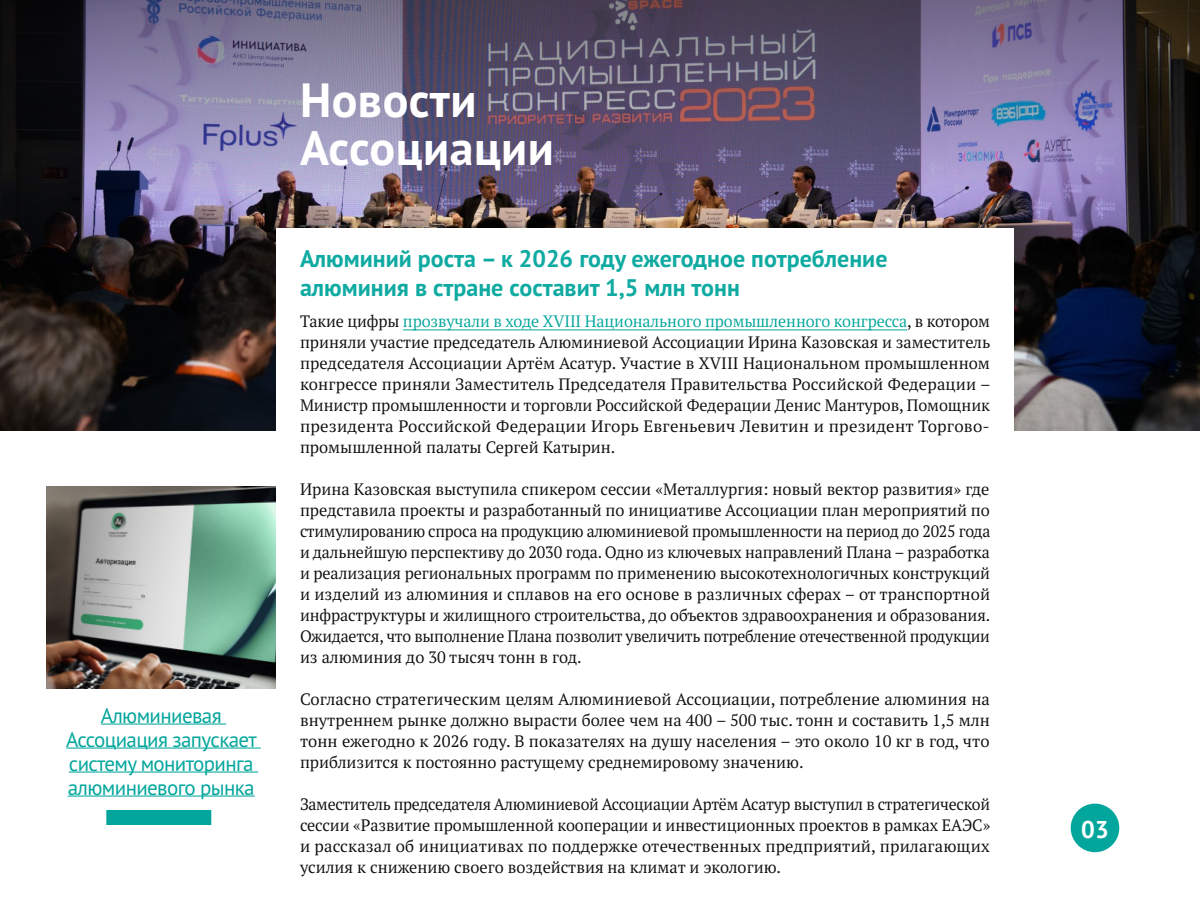
<style>
.page{position:relative;width:1200px;height:900px;background:#fff}
.page>*{position:absolute;margin:0;border:0;box-sizing:border-box;transform-origin:0 0}
.t1{font:700 48px/48px "PT Sans Pro";letter-spacing:.01em;color:#fff}
.t2{font:700 24.3px "PT Sans Pro";color:#fff}
.t3{font:700 24px/28.8px "PT Sans Pro";color:#0faaa1}
.t4{font:21px/24px "PT Sans Pro";letter-spacing:-.03em;color:#03a69c;text-align:center}
.t5{font:16.5px/21px "PT Serif Pro";color:#0d0d0d;text-align:justify}
.s1{color:#03a69c}
</style>
<div class="page">
<div style="left:1071px;top:804px;width:48px;height:48px;background:#03a69c;border-radius:50%"></div>
<img style="left:0;top:0;width:1200px;height:430px">
<div style="left:276px;top:228px;width:738px;height:225px;background:#fff"></div>
<hr style="left:403px;top:329px;width:504px;height:1px;background:#03a69c">
<img style="left:47px;top:486px;width:229px;height:202px">
<hr style="left:101px;top:724px;width:125px;height:1px;background:#03a69c">
<hr style="left:66px;top:748px;width:195px;height:1px;background:#03a69c">
<hr style="left:69px;top:772px;width:189px;height:1px;background:#03a69c">
<hr style="left:68px;top:796px;width:187px;height:1px;background:#03a69c">
<div style="left:106px;top:810px;width:105px;height:15px;background:#03a69c"></div>
<p class="t4" style="left:66px;top:703px;width:192px">Алюминиевая<br>Ассоциация запускает систему мониторинга алюминиевого рынка</p>
<h1 class="t1" style="left:300px;top:75px;width:256px">Новости<br>Ассоциации</h1>
<h3 class="t3" style="left:300px;top:243px;width:589px">Алюминий роста – к 2026 году ежегодное потребление алюминия в стране составит 1,5 млн тонн</h3>
<p class="t5" style="left:300px;top:310px;width:692px">Такие цифры <span class="s1">прозвучали в ходе XVIII Национального промышленного конгресса</span>, в котором приняли участие председатель Алюминиевой Ассоциации Ирина Казовская и заместитель председателя Ассоциации Артём Асатур. Участие в XVIII Национальном промышленном конгрессе приняли Заместитель Председателя Правительства Российской Федерации – Министр промышленности и торговли Российской Федерации Денис Мантуров, Помощник президента Российской Федерации Игорь Евгеньевич Левитин и президент Торгово&shy;промышленной палаты Сергей Катырин.</p>
<p class="t5" style="left:300px;top:478px;width:692px">Ирина Казовская выступила спикером сессии «Металлургия: новый вектор развития» где представила проекты и разработанный по инициативе Ассоциации план мероприятий по стимулированию спроса на продукцию алюминиевой промышленности на период до 2025 года и дальнейшую перспективу до 2030 года. Одно из ключевых направлений Плана – разработка и реализация региональных программ по применению высокотехнологичных конструкций и изделий из алюминия и сплавов на его основе в различных сферах – от транспортной инфраструктуры и жилищного строительства, до объектов здравоохранения и образования.<br>Ожидается, что выполнение Плана позволит увеличить потребление отечественной продукции из алюминия до 30 тысяч тонн в год.</p>
<p class="t5" style="left:300px;top:688px;width:691px">Согласно стратегическим целям Алюминиевой Ассоциации, потребление алюминия на внутреннем рынке должно вырасти более чем на 400 – 500 тыс. тонн и составить 1,5 млн тонн ежегодно к 2026 году. В показателях на душу населения – это около 10 кг в год, что приблизится к постоянно растущему среднемировому значению.</p>
<p class="t5" style="left:300px;top:793px;width:692px">Заместитель председателя Алюминиевой Ассоциации Артём Асатур выступил в стратегической сессии «Развитие промышленной кооперации и инвестиционных проектов в рамках ЕАЭС» и рассказал об инициативах по поддержке отечественных предприятий, прилагающих усилия к снижению своего воздействия на климат и экологию.</p>
<h2 class="t2" style="left:1081px;top:813px;width:29px">03</h2>
</div>
